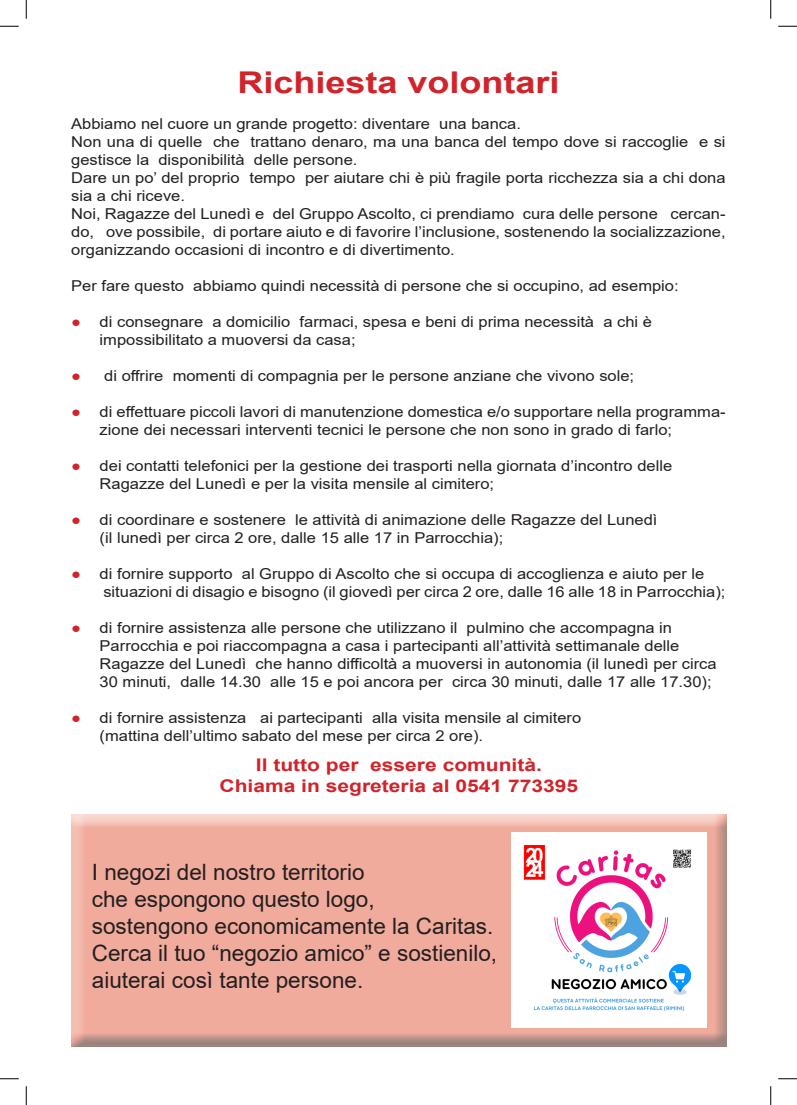
<style>
.page{position:relative;width:797px;height:1105px;background:#fff}
.page>*{position:absolute;margin:0;border:0;box-sizing:border-box;transform-origin:0 0}
.t1{font:700 30px "Arial";color:#d1232a;scale:1.2 1}
.t2{font:22.5px "Arial";color:#231f20}
.t3{font:700 17.5px "Arial";color:#d1232a;scale:1.2 1}
.t4{font:15px/18px "Arial";color:#231f20;scale:1.1 1}
.s1{color:#d1232a}
</style>
<div class="page">
<div style="left:71px;top:814px;width:656px;height:232px;background:#231f20;opacity:.75"></div>
<img style="left:512px;top:833px;width:194px;height:194px">
<svg style="left:0;top:25px;width:19px;height:2px"></svg>
<svg style="left:778px;top:25px;width:19px;height:2px"></svg>
<svg style="left:0;top:1078px;width:19px;height:1px"></svg>
<svg style="left:778px;top:1078px;width:19px;height:1px"></svg>
<svg style="left:25px;top:0;width:2px;height:19px"></svg>
<svg style="left:25px;top:1086px;width:2px;height:19px"></svg>
<svg style="left:770px;top:0;width:1px;height:19px"></svg>
<svg style="left:770px;top:1086px;width:1px;height:19px"></svg>
<p class="t1" style="left:237px;top:61px;width:270px">Richiesta volontari</p>
<p class="t4" style="left:71px;top:115px;width:410px">Abbiamo nel cuore un grande progetto: diventare una banca.</p>
<p class="t4" style="left:71px;top:133px;width:596px">Non una di quelle che trattano denaro, ma una banca del tempo dove si raccoglie e si gestisce la disponibilità delle persone.</p>
<p class="t4" style="left:71px;top:169px;width:596px">Dare un po’ del proprio tempo per aiutare chi è più fragile porta ricchezza sia a chi dona sia a chi riceve.</p>
<p class="t4" style="left:71px;top:205px;width:596px;text-align:justify">Noi, Ragazze del Lunedì e del Gruppo Ascolto, ci prendiamo cura delle persone cercan&shy;do, ove possibile, di portare aiuto e di favorire l’inclusione, sostenendo la socializzazione, organizzando occasioni di incontro e di divertimento.</p>
<p class="t4" style="left:71px;top:277px;width:553px">Per fare questo abbiamo quindi necessità di persone che si occupino, ad esempio:</p>
<p class="t4" style="left:71px;top:313px;width:529px"><span class="s1">●</span> di consegnare a domicilio farmaci, spesa e beni di prima necessità a chi è</p>
<p class="t4" style="left:100px;top:331px;width:234px">impossibilitato a muoversi da casa;</p>
<p class="t4" style="left:71px;top:367px;width:513px"><span class="s1">●</span> di offrire momenti di compagnia per le persone anziane che vivono sole;</p>
<p class="t4" style="left:71px;top:403px;width:596px"><span class="s1">●</span> di effettuare piccoli lavori di manutenzione domestica e/o supportare nella programma-</p>
<p class="t4" style="left:100px;top:421px;width:522px">zione dei necessari interventi tecnici le persone che non sono in grado di farlo;</p>
<p class="t4" style="left:71px;top:457px;width:548px"><span class="s1">●</span> dei contatti telefonici per la gestione dei trasporti nella giornata d’incontro delle</p>
<p class="t4" style="left:100px;top:475px;width:360px">Ragazze del Lunedì e per la visita mensile al cimitero;</p>
<p class="t4" style="left:71px;top:511px;width:534px"><span class="s1">●</span> di coordinare e sostenere le attività di animazione delle Ragazze del Lunedì</p>
<p class="t4" style="left:100px;top:529px;width:368px">(il lunedì per circa 2 ore, dalle 15 alle 17 in Parrocchia);</p>
<p class="t4" style="left:71px;top:565px;width:577px"><span class="s1">●</span> di fornire supporto al Gruppo di Ascolto che si occupa di accoglienza e aiuto per le</p>
<p class="t4" style="left:103px;top:583px;width:567px">situazioni di disagio e bisogno (il giovedì per circa 2 ore, dalle 16 alle 18 in Parrocchia);</p>
<p class="t4" style="left:71px;top:619px;width:547px"><span class="s1">●</span> di fornire assistenza alle persone che utilizzano il pulmino che accompagna in</p>
<p class="t4" style="left:100px;top:637px;width:528px">Parrocchia e poi riaccompagna a casa i partecipanti all’attività settimanale delle</p>
<p class="t4" style="left:100px;top:655px;width:562px">Ragazze del Lunedì che hanno difficoltà a muoversi in autonomia (il lunedì per circa</p>
<p class="t4" style="left:100px;top:673px;width:558px">30 minuti, dalle 14.30 alle 15 e poi ancora per circa 30 minuti, dalle 17 alle 17.30);</p>
<p class="t4" style="left:71px;top:709px;width:465px"><span class="s1">●</span> di fornire assistenza ai partecipanti alla visita mensile al cimitero</p>
<p class="t4" style="left:100px;top:727px;width:350px">(mattina dell’ultimo sabato del mese per circa 2 ore).</p>
<p class="t3" style="left:256px;top:753px;width:240px">Il tutto per essere comunità.</p>
<p class="t3" style="left:219px;top:774px;width:300px">Chiama in segreteria al 0541 773395</p>
<p class="t2" style="left:92px;top:856px;width:274px">I negozi del nostro territorio</p>
<p class="t2" style="left:92px;top:883px;width:284px">che espongono questo logo,</p>
<p class="t2" style="left:92px;top:910px;width:403px">sostengono economicamente la Caritas.</p>
<p class="t2" style="left:92px;top:937px;width:407px">Cerca il tuo “negozio amico” e sostienilo,</p>
<p class="t2" style="left:92px;top:964px;width:273px">aiuterai così tante persone.</p>
</div>
